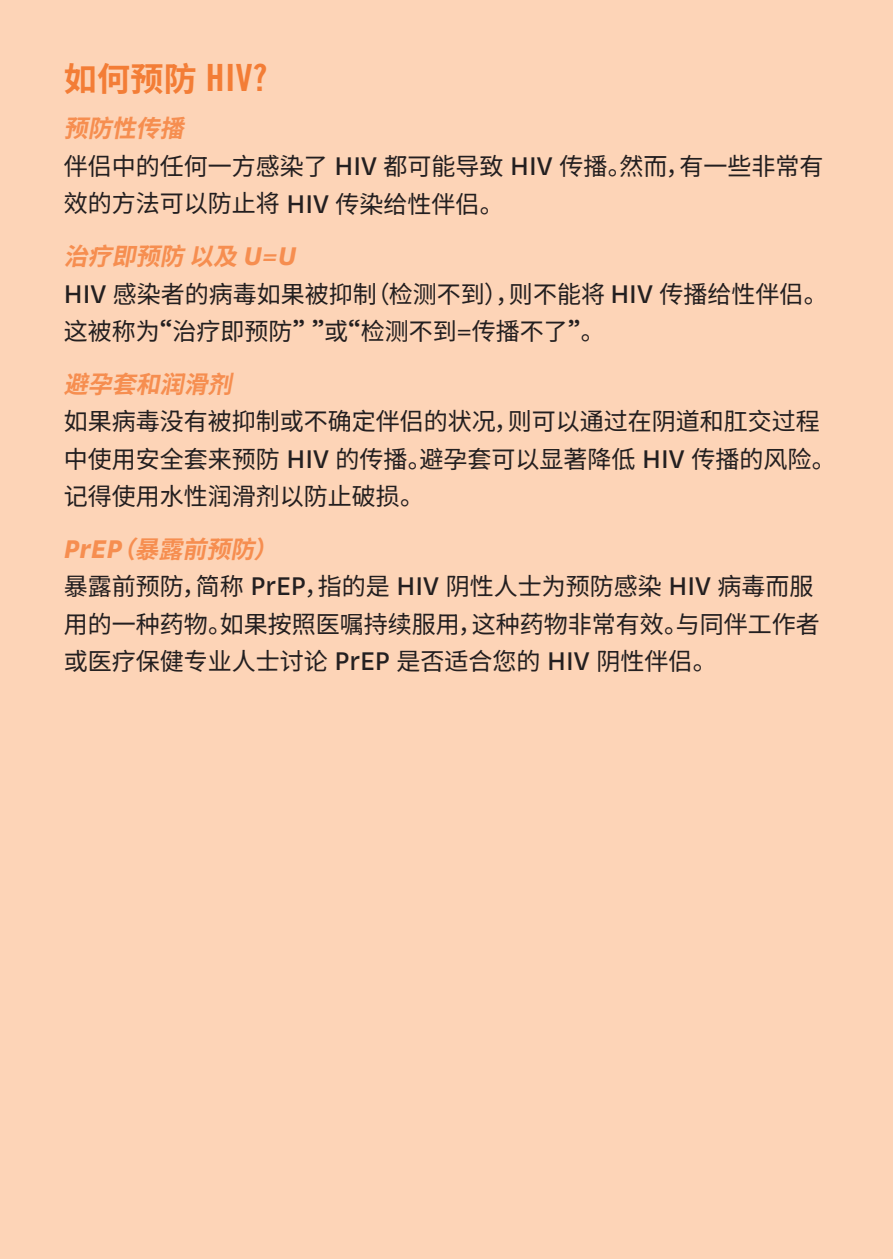
<style>
.page{position:relative;width:893px;height:1259px;background:#fdd4b7}
.page>*{position:absolute;margin:0;border:0;box-sizing:border-box;transform-origin:0 0}
.t1{font:100 33px "Noto Sans SC";color:#f37d36}
.t2{font:100 24px/37.5px "Noto Sans SC";color:#231f20}
.t3{font:italic 100 24px "Noto Sans SC";color:#f68e50}
.s1{font-family:"Trade Gothic LT Std Bd Cn 20";font-weight:400;font-size:37.5px}
.s2{font-style:italic;color:#f68e50}
.s3{font-family:"National";font-weight:400;font-size:30px}
.s4{font-family:"National";font-weight:700;font-style:italic;font-size:30px;color:#f68e50}
</style>
<div class="page">
<h1 class="t1" style="left:64px;top:60px;width:205px">如何预防 <span class="s1">HIV?</span></h1>
<p class="t2" style="left:64px;top:110px;width:761px"><span class="s2">预防性传播<br></span>伴侣中的任何一方感染了 <span class="s3">HIV</span> 都可能导致 <span class="s3">HIV</span> 传播。然而，有一些非常有效的方法可以防止将 <span class="s3">HIV</span> 传染给性伴侣。</p>
<p class="t2" style="left:64px;top:238px;width:765px"><span class="s2">治疗即预防 以及</span> <span class="s4">U = U<br></span><span class="s3">HIV</span> 感染者的病毒如果被抑制（检测不到），则不能将 <span class="s3">HIV</span> 传播给性伴侣。这被称为<span class="s3">“</span>治疗即预防<span class="s3">” ”</span>或<span class="s3">“</span>检测不到<span class="s3">=</span>传播不了<span class="s3">”</span>。</p>
<p class="t3" style="left:64px;top:370px;width:182px">避孕套和润滑剂</p>
<p class="t2" style="left:64px;top:403px;width:773px">如果病毒没有被抑制或不确定伴侣的状况，则可以通过在阴道和肛交过程中使用安全套来预防 <span class="s3">HIV</span> 的传播。避孕套可以显著降低 <span class="s3">HIV</span> 传播的风险。记得使用水性润滑剂以防止破损。</p>
<p class="t2" style="left:64px;top:530px;width:757px"><span class="s4">P r E P</span><span class="s2">（暴露前预防）<br></span>暴露前预防，简称 <span class="s3">PrEP</span>，指的是 <span class="s3">HIV</span> 阴性人士为预防感染 <span class="s3">HIV</span> 病毒而服用的一种药物。如果按照医嘱持续服用，这种药物非常有效。与同伴工作者或医疗保健专业人士讨论 <span class="s3">PrEP</span> 是否适合您的 <span class="s3">HIV</span> 阴性伴侣。</p>
</div>
